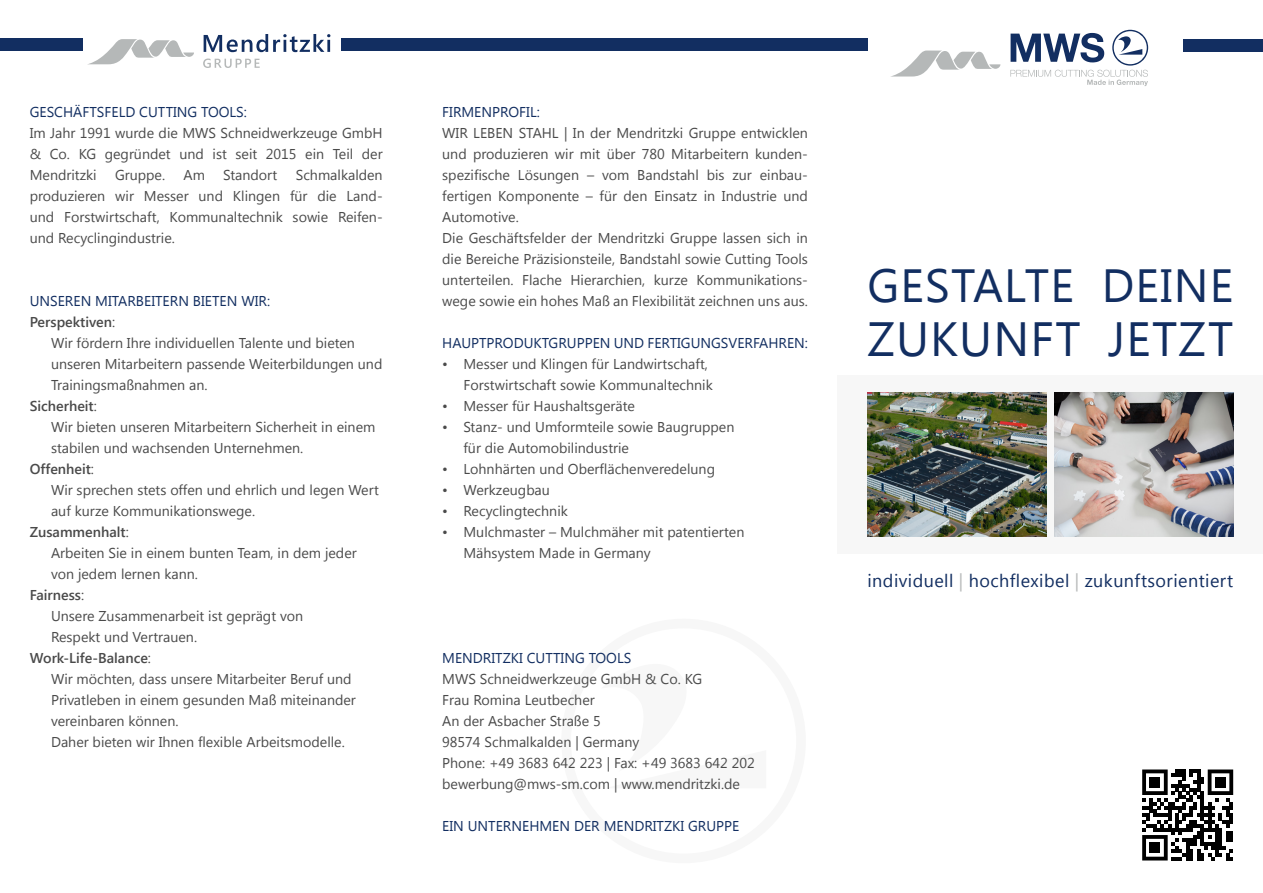
<style>
.page{position:relative;width:1263px;height:893px;background:#fff}
.page>*{position:absolute;margin:0;border:0;box-sizing:border-box;transform-origin:0 0}
.t1{font:48px "Segoe UI";letter-spacing:.025em;color:#122e61}
.t2{font:46.5px "Segoe UI";letter-spacing:.025em;color:#122e61}
.t3{font:18px "Segoe UI";letter-spacing:.025em;color:#122e61}
.t4{font:14.25px/21px "Segoe UI";color:#4a4a4a;text-align:justify}
.t5{font:14.25px "Segoe UI";color:#122e61}
.t6{font:600 14.25px "Segoe UI";color:#4a4a4a}
.s1{font-weight:400}
.s2{color:#b5b8b8}
</style>
<div class="page">
<div style="left:341px;top:39px;width:526px;height:12px;background:#122e61"></div>
<svg style="left:891px;top:51px;width:109px;height:26px"></svg>
<svg style="left:1010px;top:30px;width:138px;height:56px"></svg>
<div style="left:1183px;top:39px;width:80px;height:12px;background:#122e61"></div>
<div style="left:0;top:39px;width:83px;height:12px;background:#122e61"></div>
<svg style="left:89px;top:39px;width:105px;height:25px"></svg>
<svg style="left:204px;top:34px;width:126px;height:18px"></svg>
<svg style="left:203px;top:59px;width:57px;height:9px"></svg>
<div style="left:838px;top:375px;width:425px;height:179px;background:#f7f7f7"></div>
<img style="left:1054px;top:392px;width:179px;height:145px">
<img style="left:867px;top:392px;width:179px;height:145px">
<svg style="left:1142px;top:769px;width:91px;height:91px"></svg>
<div style="left:1149px;top:777px;width:11px;height:11px;background:#000"></div>
<div style="left:1215px;top:777px;width:11px;height:11px;background:#000"></div>
<div style="left:1149px;top:842px;width:11px;height:11px;background:#000"></div>
<p class="t5" style="left:30px;top:102px;width:219px">GESCHÄFTSFELD CUTTING TOOLS:</p>
<p class="t4" style="left:30px;top:122px;width:354px">Im Jahr 1991 wurde die MWS Schneidwerkzeuge GmbH &amp; Co. KG gegründet und ist seit 2015 ein Teil der Mendritzki</p>
<p class="t4" style="left:30px;top:164px;width:354px;text-indent:266px">Schmalkalden produzieren wir Messer und Klingen für die Land&shy;und Forstwirtschaft, Kommunaltechnik sowie Reifen&shy;und Recyclingindustrie.</p>
<p class="t4" style="left:115px;top:164px;width:52px">Gruppe.</p>
<p class="t4" style="left:183px;top:164px;width:23px">Am</p>
<p class="t4" style="left:223px;top:164px;width:56px">Standort</p>
<p class="t5" style="left:30px;top:291px;width:242px">UNSEREN MITARBEITERN BIETEN WIR:</p>
<p class="t6" style="left:30px;top:311px;width:87px">Perspektiven<span class="s1">:</span></p>
<p class="t4" style="left:51px;top:332px;width:305px">Wir fördern Ihre individuellen Talente und bieten</p>
<p class="t4" style="left:51px;top:353px;width:333px">unseren Mitarbeitern passende Weiterbildungen und</p>
<p class="t4" style="left:51px;top:374px;width:158px">Trainingsmaßnahmen an.</p>
<p class="t6" style="left:30px;top:395px;width:69px">Sicherheit<span class="s1">:</span></p>
<p class="t4" style="left:51px;top:416px;width:326px">Wir bieten unseren Mitarbeitern Sicherheit in einem</p>
<p class="t4" style="left:51px;top:437px;width:254px">stabilen und wachsenden Unternehmen.</p>
<p class="t6" style="left:30px;top:458px;width:66px">Offenheit<span class="s1">:</span></p>
<p class="t4" style="left:51px;top:479px;width:329px">Wir sprechen stets offen und ehrlich und legen Wert</p>
<p class="t4" style="left:51px;top:500px;width:206px">auf kurze Kommunikationswege.</p>
<p class="t6" style="left:30px;top:521px;width:101px">Zusammenhalt<span class="s1">:</span></p>
<p class="t4" style="left:51px;top:542px;width:307px">Arbeiten Sie in einem bunten Team, in dem jeder</p>
<p class="t4" style="left:51px;top:563px;width:148px">von jedem lernen kann.</p>
<p class="t6" style="left:30px;top:584px;width:56px">Fairness<span class="s1">:</span></p>
<p class="t4" style="left:51px;top:605px;width:254px">Unsere Zusammenarbeit ist geprägt von</p>
<p class="t4" style="left:51px;top:626px;width:148px">Respekt und Vertrauen.</p>
<p class="t6" style="left:30px;top:647px;width:123px">Work-Life-Balance<span class="s1">:</span></p>
<p class="t4" style="left:51px;top:668px;width:302px">Wir möchten, dass unsere Mitarbeiter Beruf und</p>
<p class="t4" style="left:51px;top:689px;width:306px">Privatleben in einem gesunden Maß miteinander</p>
<p class="t4" style="left:51px;top:710px;width:129px">vereinbaren können.</p>
<p class="t4" style="left:51px;top:731px;width:295px">Daher bieten wir Ihnen flexible Arbeitsmodelle.</p>
<p class="t5" style="left:442px;top:102px;width:99px">FIRMENPROFIL:</p>
<p class="t4" style="left:442px;top:122px;width:367px">WIR LEBEN STAHL | In der Mendritzki Gruppe entwicklen und produzieren wir mit über 780 Mitarbeitern kunden&shy;spezifische Lösungen – vom Bandstahl bis zur einbau&shy;fertigen Komponente – für den Einsatz in Industrie und Automotive.</p>
<p class="t4" style="left:442px;top:227px;width:367px">Die Geschäftsfelder der Mendritzki Gruppe lassen sich in die Bereiche Präzisionsteile, Bandstahl sowie Cutting Tools unterteilen. Flache Hierarchien, kurze Kommunikations&shy;wege sowie ein hohes Maß an Flexibilität zeichnen uns aus.</p>
<p class="t5" style="left:442px;top:333px;width:367px">HAUPTPRODUKTGRUPPEN UND FERTIGUNGSVERFAHREN:</p>
<p class="t4" style="left:442px;top:353px;width:267px">• Messer und Klingen für Landwirtschaft,</p>
<p class="t4" style="left:463px;top:374px;width:251px">Forstwirtschaft sowie Kommunaltechnik</p>
<p class="t4" style="left:442px;top:395px;width:194px">• Messer für Haushaltsgeräte</p>
<p class="t4" style="left:442px;top:416px;width:294px">• Stanz- und Umformteile sowie Baugruppen</p>
<p class="t4" style="left:463px;top:437px;width:167px">für die Automobilindustrie</p>
<p class="t4" style="left:442px;top:458px;width:274px">• Lohnhärten und Oberflächenveredelung</p>
<p class="t4" style="left:442px;top:479px;width:109px">• Werkzeugbau</p>
<p class="t4" style="left:442px;top:500px;width:127px">• Recyclingtechnik</p>
<p class="t4" style="left:442px;top:521px;width:304px">• Mulchmaster – Mulchmäher mit patentierten</p>
<p class="t4" style="left:463px;top:542px;width:189px">Mähsystem Made in Germany</p>
<p class="t5" style="left:442px;top:648px;width:191px">MENDRITZKI CUTTING TOOLS</p>
<p class="t4" style="left:442px;top:668px;width:261px">MWS Schneidwerkzeuge GmbH &amp; Co. KG</p>
<p class="t4" style="left:442px;top:689px;width:154px">Frau Romina Leutbecher</p>
<p class="t4" style="left:442px;top:710px;width:160px">An der Asbacher Straße 5</p>
<p class="t4" style="left:442px;top:731px;width:199px">98574 Schmalkalden | Germany</p>
<p class="t4" style="left:442px;top:752px;width:314px">Phone: +49 3683 642 223 | Fax: +49 3683 642 202</p>
<p class="t4" style="left:442px;top:773px;width:299px">bewerbung@mws-sm.com | www.mendritzki.de</p>
<p class="t5" style="left:442px;top:816px;width:299px">EIN UNTERNEHMEN DER MENDRITZKI GRUPPE</p>
<p class="t2" style="left:867px;top:253px;width:367px">GESTALTE DEINE</p>
<p class="t1" style="left:867px;top:305px;width:367px">ZUKUNFT JETZT</p>
<p class="t3" style="left:867px;top:568px;width:367px">individuell <span class="s2">|</span> hochflexibel <span class="s2">|</span> zukunftsorientiert</p>
</div>
